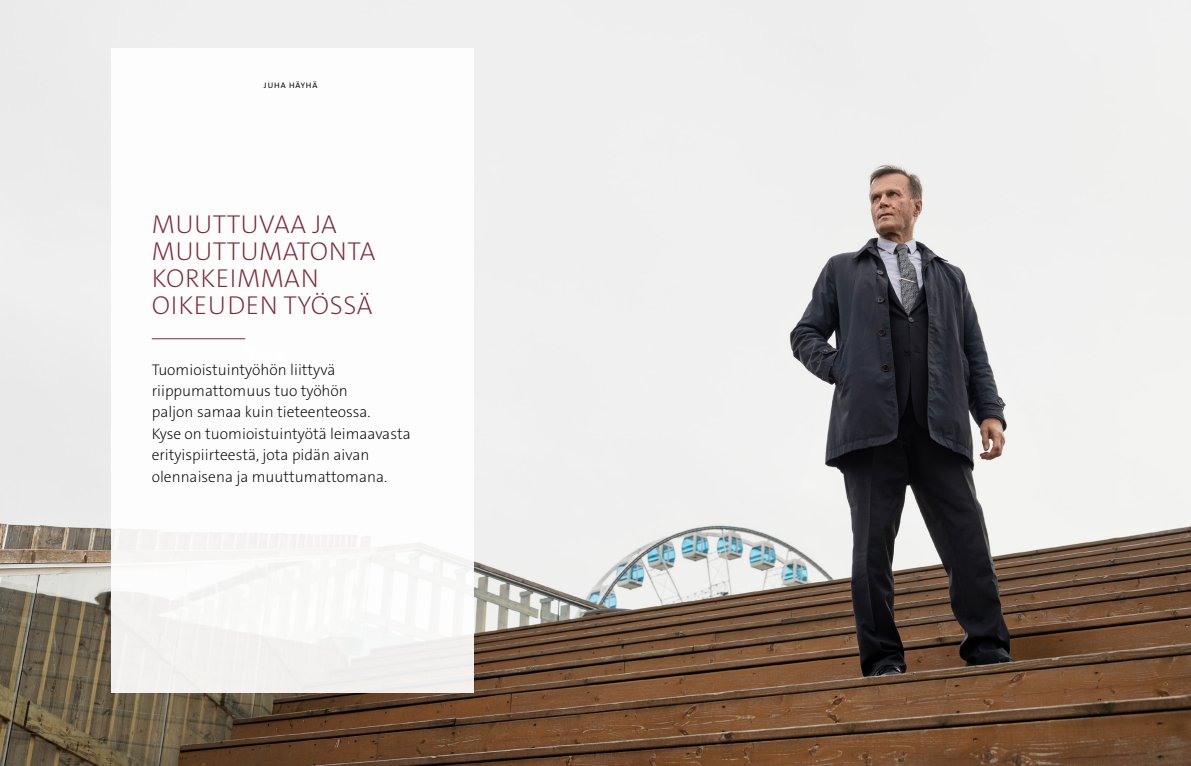
<style>
.page{position:relative;width:1191px;height:766px;background:#fff}
.page>*{position:absolute;margin:0;border:0;box-sizing:border-box;transform-origin:0 0}
._1_ISO_OTSIKKO{font:200 26px/27px "The Sans";letter-spacing:.025em;color:#7c283b}
.Ingressi{font:200 15.5px/21.4px "The Sans";color:#000}
.Yläindeksi{font:8px "The Sans";letter-spacing:.115em;color:#000}
</style>
<div class="page">
<img style="left:0;top:0;width:1191px;height:765px">
<div style="left:111px;top:48px;width:362px;height:644px;background:#fff"></div>
<hr style="left:152px;top:338px;width:93px;height:1px;background:#7c283b">
<p class="Yläindeksi" style="left:264px;top:80px;width:55px">JUHA HÄYHÄ</p>
<h1 class="_1_ISO_OTSIKKO" style="left:152px;top:210px;width:225px">MUUTTUVAA JA<br>MUUTTUMATONTA<br>KORKEIMMAN<br>OIKEUDEN TYÖSSÄ</h1>
<p class="Ingressi" style="left:152px;top:358px;width:260px">Tuomioistuintyöhön liittyvä riippumattomuus tuo työhön<br>paljon samaa kuin tieteenteossa.<br>Kyse on tuomioistuintyötä leimaavasta erityispiirteestä, jota pidän aivan olennaisena ja muuttumattomana.</p>
</div>
